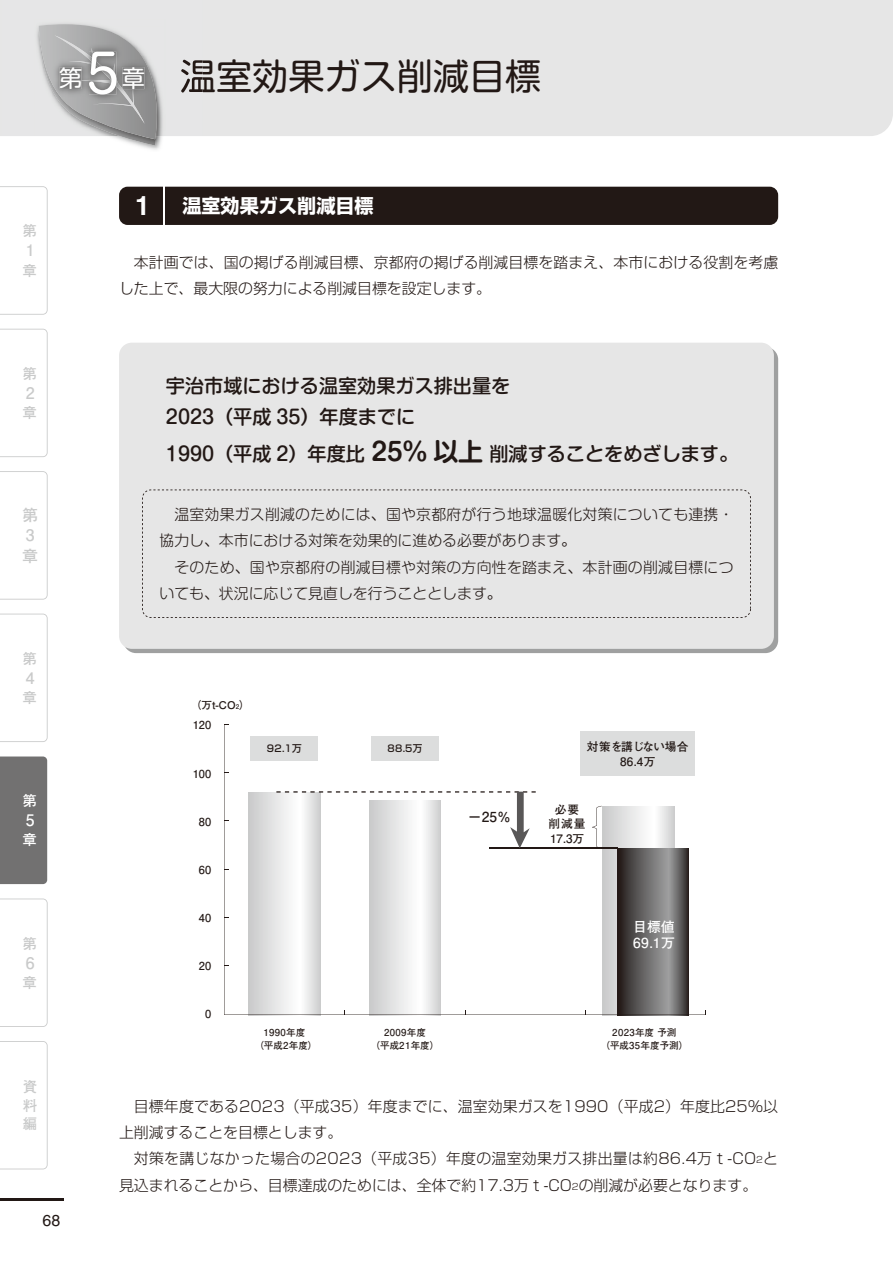
<style>
.page{position:relative;width:893px;height:1263px;background:#fff}
.page>*{position:absolute;margin:0;border:0;box-sizing:border-box;transform-origin:0 0}
.t1{font:52.35px "Shin M Go Pro Regular 90 pv RKSJ H";color:#fff}
.t2{font:36.15px "Shin M Go Pro Regular 90 pv RKSJ H";color:#221815}
.t3{font:23.25px "Shin M Go Pro Regular 90 pv RKSJ H";color:#fff}
.t4{font:19.2px/32px "Shin M Go Pro Medium 90 pv RKSJ H";color:#221815}
.t5{font:19.2px "Shin Go Pro Bold 90 pv RKSJ H";color:#fff}
.t6{font:15.9px/20.7px "Futo Go B101 Pro Bold 90 pv RKSJ V";color:#c9caca}
.t7{font:15.9px "Helvetica";color:#221815}
.t8{font:15.9px "Futo Go B101 Pro Bold 90 pv RKSJ V";color:#fff}
.t9{font:14.85px/26.4px "Shin Go Pro Light 90 pv RKSJ H";letter-spacing:.005em;color:#221815}
.t10{font:14.85px/26.4px "Shin M Go Pro Light 90 pv RKSJ H";letter-spacing:.015em;color:#221815}
.t11{font:14.4px/18.6px "Futo Go B101 Pro Bold 90 pv RKSJ V";color:#c9caca;text-align:justify}
.t12{font:14.4px "Futo Go B101 Pro Bold 90 pv RKSJ V";color:#fff}
.t13{font:13.8px/15.9px "Futo Go B101 Pro Bold 90 pv RKSJ H";letter-spacing:.015em;color:#fff}
.t14{font:13.8px "Futo Go B101 Pro Bold 90 pv RKSJ H";color:#221815}
.t15{font:11.7px/14.9px "Futo Go B101 Pro Bold 90 pv RKSJ H";letter-spacing:.035em;color:#221815;text-align:center}
.t16{font:11.1px "Futo Go B101 Pro Bold 90 pv RKSJ H";color:#221815}
.t17{font:10.65px "Futo Go B101 Pro Bold 90 pv RKSJ H";color:#221815}
.t18{font:9.6px/13.6px "Futo Go B101 Pro Bold 90 pv RKSJ H";letter-spacing:.04em;color:#221815;text-align:center}
.t19{font:9.6px/13.6px "Futo Go B101 Pro Bold 90 pv RKSJ H";color:#221815;text-align:center}
.t20{font:9.6px "Shin Go Pro Medium 90 pv RKSJ H";letter-spacing:.035em;color:#221815}
.s1{font-size:23.25px;color:#fff}
.s2{font-family:"Helvetica";font-weight:700;font-size:26.55px}
.s3{font-family:"Shin M Go Pro De Bold 90 pv RKSJ H";font-size:24.9px}
.s4{font-size:6.45px}
.s5{font-size:9px}
</style>
<div class="page">
<hr style="left:0;top:1198px;width:64px;height:2px;background:#221815">
<div style="left:0;top:0;width:893px;height:136px;background:#e6e6e6"></div>
<div style="left:1px;top:0;width:202px;height:136px;background:#e6e6e7"></div>
<img style="left:181px;top:59px;width:22px;height:1px">
<img style="left:181px;top:60px;width:22px;height:33px">
<img style="left:34px;top:20px;width:132px;height:130px">
<img style="left:34px;top:26px;width:132px;height:122px">
<img style="left:39px;top:139px;width:118px;height:7px">
<img style="left:39px;top:24px;width:118px;height:115px">
<svg style="left:54px;top:35px;width:91px;height:89px;background:#9f9f9f"></svg>
<svg style="left:0;top:186px;width:48px;height:129px"></svg>
<svg style="left:0;top:329px;width:48px;height:128px"></svg>
<svg style="left:0;top:471px;width:48px;height:129px"></svg>
<svg style="left:0;top:614px;width:48px;height:128px"></svg>
<div style="left:0;top:756px;width:47px;height:128px;background:#727171"></div>
<svg style="left:0;top:898px;width:48px;height:129px"></svg>
<svg style="left:0;top:1041px;width:48px;height:128px"></svg>
<div style="left:119px;top:343px;width:655px;height:306px;background:#e6e6e6;border-radius:13px"></div>
<div style="left:119px;top:187px;width:659px;height:38px;background:#221815;border-radius:9px"></div>
<hr style="left:164px;top:187px;width:1px;height:38px;background:#fff">
<svg style="left:142px;top:489px;width:609px;height:129px"></svg>
<svg style="left:224px;top:724px;width:481px;height:291px"></svg>
<div style="left:250px;top:736px;width:68px;height:25px;background:#dcdddd"></div>
<div style="left:371px;top:736px;width:68px;height:25px;background:#dcdddd"></div>
<div style="left:580px;top:731px;width:115px;height:44px;background:#dcdddd"></div>
<hr style="left:490px;top:848px;width:128px;height:1px;background:#221815">
<svg style="left:276px;top:791px;width:260px;height:57px"></svg>
<svg style="left:592px;top:806px;width:10px;height:42px"></svg>
<h1 class="t1" style="left:87px;top:31px;width:33px">5</h1>
<h2 class="t2" style="left:122px;top:47px;width:421px"><span class="s1">章</span> 温室効果ガス削減目標</h2>
<h3 class="t3" style="left:59px;top:59px;width:25px">第</h3>
<p class="t11" style="left:22px;top:220px;width:15px">第</p>
<p class="t6" style="left:26px;top:238px;width:8px">1</p>
<p class="t11" style="left:22px;top:259px;width:15px">章</p>
<p class="t11" style="left:22px;top:362px;width:15px">第</p>
<p class="t6" style="left:26px;top:380px;width:10px">2</p>
<p class="t11" style="left:22px;top:401px;width:15px">章</p>
<p class="t6" style="left:22px;top:502px;width:17px">第<br>3章</p>
<p class="t11" style="left:22px;top:647px;width:15px">第</p>
<p class="t6" style="left:26px;top:665px;width:10px">4</p>
<p class="t11" style="left:22px;top:686px;width:15px">章</p>
<p class="t12" style="left:22px;top:789px;width:15px">第</p>
<p class="t8" style="left:26px;top:807px;width:10px">5</p>
<p class="t12" style="left:22px;top:828px;width:15px">章</p>
<p class="t11" style="left:22px;top:932px;width:15px">第</p>
<p class="t6" style="left:26px;top:950px;width:10px">6</p>
<p class="t11" style="left:22px;top:971px;width:15px">章</p>
<p class="t11" style="left:23px;top:1075px;width:15px">資料編</p>
<p class="t5" style="left:135px;top:191px;width:240px"><span class="s2">1</span> 温室効果ガス削減目標</p>
<p class="t9" style="left:119px;top:247px;width:661px;text-indent:15px">本計画では、国の掲げる削減目標、京都府の掲げる削減目標を踏まえ、本市における役割を考慮した上で、最大限の努力による削減目標を設定します。</p>
<p class="t4" style="left:166px;top:367px;width:346px">宇治市域における温室効果ガス排出量を<br>2023（平成 35）年度までに</p>
<p class="t4" style="left:166px;top:435px;width:574px">1990（平成 2）年度比 <span class="s3">25% 以上</span> 削減することをめざします。</p>
<p class="t10" style="left:159px;top:499px;width:576px;text-indent:15px">温室効果ガス削減のためには、国や京都府が行う地球温暖化対策についても連携・協力し、本市における対策を効果的に進める必要があります。</p>
<p class="t10" style="left:159px;top:552px;width:576px;text-indent:15px">そのため、国や京都府の削減目標や対策の方向性を踏まえ、本計画の削減目標についても、状況に応じて見直しを行うこととします。</p>
<p class="t17" style="left:191px;top:697px;width:60px">（万t-CO<span class="s4">2</span>）</p>
<p class="t16" style="left:193px;top:716px;width:20px">120</p>
<p class="t16" style="left:193px;top:765px;width:20px">100</p>
<p class="t16" style="left:199px;top:813px;width:14px">80</p>
<p class="t16" style="left:199px;top:861px;width:14px">60</p>
<p class="t16" style="left:199px;top:909px;width:14px">40</p>
<p class="t16" style="left:199px;top:957px;width:14px">20</p>
<p class="t16" style="left:205px;top:1005px;width:8px">0</p>
<p class="t20" style="left:267px;top:740px;width:36px">92.1万</p>
<p class="t20" style="left:388px;top:740px;width:36px">88.5万</p>
<p class="t15" style="left:587px;top:738px;width:103px">対策を講じない場合<br>86.4万</p>
<p class="t14" style="left:468px;top:806px;width:45px">－25％</p>
<p class="t15" style="left:549px;top:800px;width:39px">必要削減量<br>17.3万</p>
<p class="t13" style="left:633px;top:917px;width:43px">目標値<br>69.1万</p>
<p class="t18" style="left:254px;top:1024px;width:65px">1990年度<br>（平成2年度）</p>
<p class="t18" style="left:371px;top:1024px;width:70px">2009年度<br>（平成21年度）</p>
<p class="t19" style="left:600px;top:1024px;width:89px">2023年度 予測<br>（平成35年度予測）</p>
<p class="t9" style="left:119px;top:1091px;width:660px;text-indent:15px">目標年度である2023（平成35）年度までに、温室効果ガスを1990（平成2）年度比25％以上削減することを目標とします。</p>
<p class="t9" style="left:119px;top:1143px;width:661px;text-indent:15px">対策を講じなかった場合の2023（平成35）年度の温室効果ガス排出量は約86.4万ｔ-CO<span class="s5">2</span>と見込まれることから、目標達成のためには、全体で約17.3万ｔ-CO<span class="s5">2</span>の削減が必要となります。</p>
<p class="t7" style="left:43px;top:1211px;width:19px">68</p>
</div>
